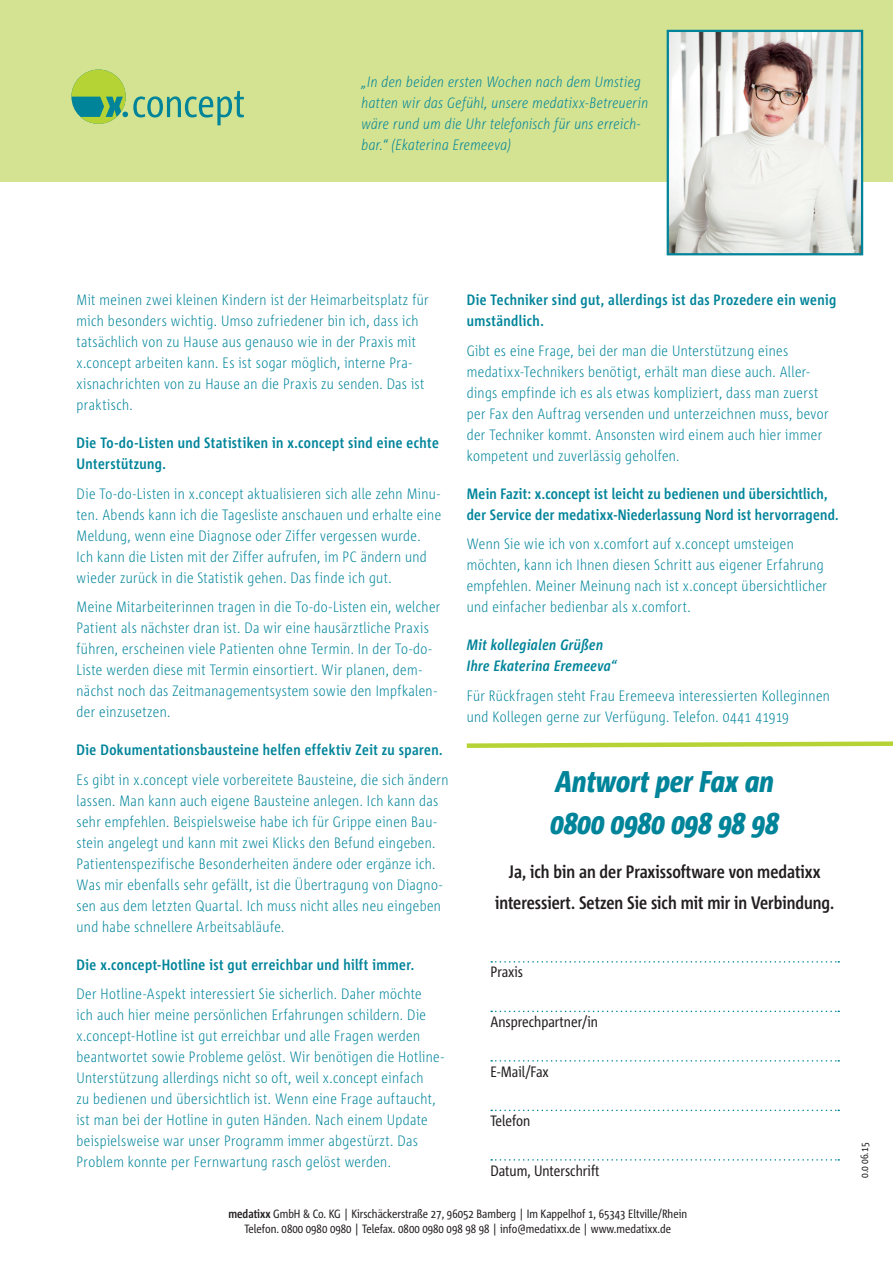
<style>
.page{position:relative;width:893px;height:1263px;background:#fff}
.page>*{position:absolute;margin:0;border:0;box-sizing:border-box;transform-origin:0 0}
.t1{font:italic 800 30px/42px "Corpid E1 s Cd";color:#00849a}
.t2{font:700 18px/31.5px "Corpid E1 s Cd";color:#231f20;text-align:center}
.t3{font:300 15px/21px "Corpid E1 s Cd";letter-spacing:.025em;color:#00849a}
.t4{font:700 15px/21px "Corpid E1 s Cd";letter-spacing:.025em;color:#00849a}
.t5{font:italic 300 15px/21px "Corpid E1 s Cd";letter-spacing:.025em;color:#00849a}
.t6{font:15px "Corpid E1 s Cd";color:#231f20}
.t7{font:italic 700 15px/21px "Corpid E1 s Cd";letter-spacing:.025em;color:#00849a}
.t8{font:12px/14.4px "Corpid E1 s Cd";color:#231f20;text-align:center}
.t9{font:10.5px "Corpid E1 s Cd";color:#231f20}
.s1{font-weight:700}
</style>
<div class="page">
<div style="left:0;top:0;width:893px;height:182px;background:#d4e391"></div>
<svg style="left:71px;top:70px;width:173px;height:55px"></svg>
<img style="left:670px;top:33px;width:190px;height:219px">
<div style="left:667px;top:30px;width:196px;height:225px;border:2px solid #00849a"></div>
<svg style="left:491px;top:961px;width:348px;height:1px"></svg>
<svg style="left:491px;top:1010px;width:348px;height:2px"></svg>
<svg style="left:491px;top:1060px;width:348px;height:1px"></svg>
<svg style="left:491px;top:1109px;width:348px;height:2px"></svg>
<svg style="left:491px;top:1159px;width:348px;height:1px"></svg>
<svg style="left:466px;top:741px;width:427px;height:7px"></svg>
<p class="t5" style="left:361px;top:71px;width:288px">„In den beiden ersten Wochen nach dem Umstieg hatten wir das Gefühl, unsere medatixx-Betreuerin wäre rund um die Uhr telefonisch für uns erreich&shy;bar.“ (Ekaterina Eremeeva)</p>
<p class="t3" style="left:77px;top:289px;width:354px">Mit meinen zwei kleinen Kindern ist der Heimarbeitsplatz für mich besonders wichtig. Umso zufriedener bin ich, dass ich tatsächlich von zu Hause aus genauso wie in der Praxis mit x.concept arbeiten kann. Es ist sogar möglich, interne Pra&shy;xisnachrichten von zu Hause an die Praxis zu senden. Das ist praktisch.</p>
<p class="t4" style="left:77px;top:432px;width:364px">Die To-do-Listen und Statistiken in x.concept sind eine echte<br>Unterstützung.</p>
<p class="t3" style="left:77px;top:482px;width:366px">Die To-do-Listen in x.concept aktualisieren sich alle zehn Minu&shy;ten. Abends kann ich die Tagesliste anschauen und erhalte eine Meldung, wenn eine Diagnose oder Ziffer vergessen wurde.<br>Ich kann die Listen mit der Ziffer aufrufen, im PC ändern und wieder zurück in die Statistik gehen. Das finde ich gut.</p>
<p class="t3" style="left:77px;top:596px;width:365px">Meine Mitarbeiterinnen tragen in die To-do-Listen ein, welcher Patient als nächster dran ist. Da wir eine hausärztliche Praxis führen, erscheinen viele Patienten ohne Termin. In der To-do-Liste werden diese mit Termin einsortiert. Wir planen, dem&shy;nächst noch das Zeitmanagementsystem sowie den Impfkalen&shy;der einzusetzen.</p>
<p class="t4" style="left:77px;top:739px;width:368px">Die Dokumentationsbausteine helfen effektiv Zeit zu sparen.</p>
<p class="t3" style="left:77px;top:768px;width:374px">Es gibt in x.concept viele vorbereitete Bausteine, die sich ändern lassen. Man kann auch eigene Bausteine anlegen. Ich kann das sehr empfehlen. Beispielsweise habe ich für Grippe einen Bau&shy;stein angelegt und kann mit zwei Klicks den Befund eingeben.<br>Patientenspezifische Besonderheiten ändere oder ergänze ich.<br>Was mir ebenfalls sehr gefällt, ist die Übertragung von Diagno&shy;sen aus dem letzten Quartal. Ich muss nicht alles neu eingeben und habe schnellere Arbeitsabläufe.</p>
<p class="t4" style="left:77px;top:953px;width:339px">Die x.concept-Hotline ist gut erreichbar und hilft immer.</p>
<p class="t3" style="left:77px;top:983px;width:369px">Der Hotline-Aspekt interessiert Sie sicherlich. Daher möchte<br>ich auch hier meine persönlichen Erfahrungen schildern. Die x.concept-Hotline ist gut erreichbar und alle Fragen werden beantwortet sowie Probleme gelöst. Wir benötigen die Hotline-Unterstützung allerdings nicht so oft, weil x.concept einfach<br>zu bedienen und übersichtlich ist. Wenn eine Frage auftaucht, ist man bei der Hotline in guten Händen. Nach einem Update beispielsweise war unser Programm immer abgestürzt. Das Problem konnte per Fernwartung rasch gelöst werden.</p>
<p class="t4" style="left:467px;top:289px;width:371px">Die Techniker sind gut, allerdings ist das Prozedere ein wenig umständlich.</p>
<p class="t3" style="left:467px;top:339px;width:363px">Gibt es eine Frage, bei der man die Unterstützung eines medatixx-Technikers benötigt, erhält man diese auch. Aller&shy;dings empfinde ich es als etwas kompliziert, dass man zuerst per Fax den Auftrag versenden und unterzeichnen muss, bevor der Techniker kommt. Ansonsten wird einem auch hier immer kompetent und zuverlässig geholfen.</p>
<p class="t4" style="left:467px;top:482px;width:373px">Mein Fazit: x.concept ist leicht zu bedienen und übersichtlich, der Service der medatixx-Niederlassung Nord ist hervorragend.</p>
<p class="t3" style="left:467px;top:533px;width:362px">Wenn Sie wie ich von x.comfort auf x.concept umsteigen möchten, kann ich Ihnen diesen Schritt aus eigener Erfahrung empfehlen. Meiner Meinung nach ist x.concept übersichtlicher und einfacher bedienbar als x.comfort.</p>
<p class="t7" style="left:467px;top:634px;width:151px">Mit kollegialen Grüßen<br>Ihre Ekaterina Eremeeva“</p>
<p class="t3" style="left:467px;top:684px;width:365px">Für Rückfragen steht Frau Eremeeva interessierten Kolleginnen und Kollegen gerne zur Verfügung. Telefon. 0441 41919</p>
<h1 class="t1" style="left:550px;top:760px;width:230px">Antwort per Fax an<br>0800 0980 098 98 98</h1>
<p class="t2" style="left:495px;top:855px;width:341px">Ja, ich bin an der Praxissoftware von medatixx interessiert. Setzen Sie sich mit mir in Verbindung.</p>
<p class="t6" style="left:490px;top:963px;width:34px">Praxis</p>
<p class="t6" style="left:490px;top:1012px;width:109px">Ansprechpartner/in</p>
<p class="t6" style="left:490px;top:1062px;width:60px">E-Mail/Fax</p>
<p class="t6" style="left:490px;top:1111px;width:41px">Telefon</p>
<p class="t6" style="left:490px;top:1161px;width:110px">Datum, Unterschrift</p>
<p class="t8" style="left:228px;top:1206px;width:460px"><span class="s1">medatixx</span> GmbH &amp; Co. KG | Kirschäckerstraße 27, 96052 Bamberg | Im Kappelhof 1, 65343 Eltville/Rhein<br>Telefon. 0800 0980 0980 | Telefax. 0800 0980 098 98 98 | info@medatixx.de | www.medatixx.de</p>
<p class="t9" style="left:858px;top:1178px;width:37px;rotate:-90deg">0.0 06.15</p>
</div>
